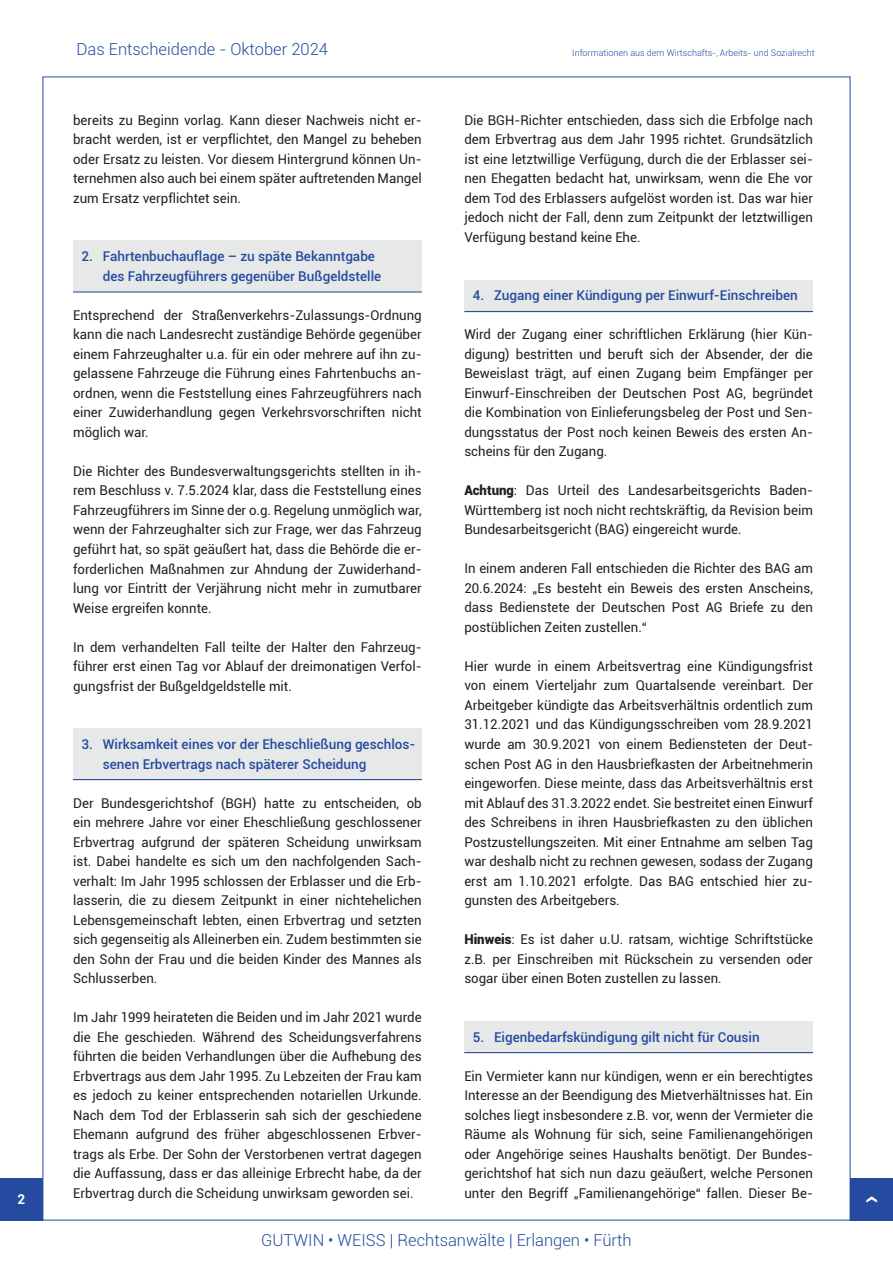
<style>
.page{position:relative;width:893px;height:1263px;background:#fff}
.page>*{position:absolute;margin:0;border:0;box-sizing:border-box;transform-origin:0 0}
.t1{font:700 27px "Roboto";color:#fff}
.t2{font:300 16.5px "Roboto";color:#244ba0}
.t3{font:13.5px/19.5px "Roboto";color:#231f20;text-align:justify}
.t4{font:500 13.5px/19.5px "Roboto";color:#244ba0}
.t5{font:700 13.5px "Roboto";color:#fff}
.t6{font:300 9px "Roboto";color:#244ba0}
.s1{font-weight:900}
</style>
<div class="page">
<div style="left:0;top:1178px;width:43px;height:42px;background:#244ba0"></div>
<div style="left:850px;top:1178px;width:43px;height:42px;background:#244ba0"></div>
<div style="left:73px;top:241px;width:349px;height:52px;background:#e7e8e8"></div>
<hr style="left:73px;top:292px;width:349px;height:1px;background:#244ba0">
<div style="left:73px;top:728px;width:349px;height:52px;background:#e7e8e8"></div>
<hr style="left:73px;top:779px;width:349px;height:1px;background:#244ba0">
<div style="left:464px;top:280px;width:349px;height:32px;background:#e7e8e8"></div>
<hr style="left:464px;top:311px;width:349px;height:1px;background:#244ba0">
<div style="left:464px;top:1021px;width:349px;height:32px;background:#e7e8e8"></div>
<hr style="left:464px;top:1052px;width:349px;height:1px;background:#244ba0">
<p class="t2" style="left:77px;top:38px;width:253px">Das Entscheidende - Oktober 2024</p>
<p class="t6" style="left:572px;top:46px;width:244px">Informationen aus dem Wirtschafts-, Arbeits- und Sozialrecht</p>
<p class="t3" style="left:73px;top:110px;width:350px">bereits zu Beginn vorlag. Kann dieser Nachweis nicht er&shy;bracht werden, ist er verpflichtet, den Mangel zu beheben oder Ersatz zu leisten. Vor diesem Hintergrund können Un&shy;ternehmen also auch bei einem später auftretenden Mangel zum Ersatz verpflichtet sein.</p>
<p class="t3" style="left:464px;top:110px;width:350px">Die BGH-Richter entschieden, dass sich die Erbfolge nach dem Erbvertrag aus dem Jahr 1995 richtet. Grundsätzlich ist eine letztwillige Verfügung, durch die der Erblasser sei&shy;nen Ehegatten bedacht hat, unwirksam, wenn die Ehe vor dem Tod des Erblassers aufgelöst worden ist. Das war hier jedoch nicht der Fall, denn zum Zeitpunkt der letztwilligen Verfügung bestand keine Ehe.</p>
<p class="t4" style="left:103px;top:246px;width:280px;text-indent:-21px">2. Fahrtenbuchauflage – zu späte Bekanntgabe des Fahrzeugführers gegenüber Bußgeldstelle</p>
<p class="t3" style="left:73px;top:305px;width:350px">Entsprechend der Straßenverkehrs-Zulassungs-Ordnung kann die nach Landesrecht zuständige Behörde gegenüber einem Fahrzeughalter u.a. für ein oder mehrere auf ihn zu&shy;gelassene Fahrzeuge die Führung eines Fahrtenbuchs an&shy;ordnen, wenn die Feststellung eines Fahrzeugführers nach einer Zuwiderhandlung gegen Verkehrsvorschriften nicht möglich war.</p>
<p class="t3" style="left:73px;top:461px;width:350px">Die Richter des Bundesverwaltungsgerichts stellten in ih&shy;rem Beschluss v. 7.5.2024 klar, dass die Feststellung eines Fahrzeugführers im Sinne der o.g. Regelung unmöglich war, wenn der Fahrzeughalter sich zur Frage, wer das Fahrzeug geführt hat, so spät geäußert hat, dass die Behörde die er&shy;forderlichen Maßnahmen zur Ahndung der Zuwiderhand&shy;lung vor Eintritt der Verjährung nicht mehr in zumutbarer Weise ergreifen konnte.</p>
<p class="t3" style="left:73px;top:636px;width:350px">In dem verhandelten Fall teilte der Halter den Fahrzeug&shy;führer erst einen Tag vor Ablauf der dreimonatigen Verfol&shy;gungsfrist der Bußgeldgeldstelle mit.</p>
<p class="t4" style="left:473px;top:285px;width:326px">4. Zugang einer Kündigung per Einwurf-Einschreiben</p>
<p class="t3" style="left:464px;top:324px;width:350px">Wird der Zugang einer schriftlichen Erklärung (hier Kün&shy;digung) bestritten und beruft sich der Absender, der die Beweislast trägt, auf einen Zugang beim Empfänger per Einwurf-Einschreiben der Deutschen Post AG, begründet die Kombination von Einlieferungsbeleg der Post und Sen&shy;dungsstatus der Post noch keinen Beweis des ersten An&shy;scheins für den Zugang.</p>
<p class="t3" style="left:464px;top:480px;width:350px"><span class="s1">Achtung</span>: Das Urteil des Landesarbeitsgerichts Baden-Württemberg ist noch nicht rechtskräftig, da Revision beim Bundesarbeitsgericht (BAG) eingereicht wurde.</p>
<p class="t3" style="left:464px;top:558px;width:350px">In einem anderen Fall entschieden die Richter des BAG am 20.6.2024: „Es besteht ein Beweis des ersten Anscheins, dass Bedienstete der Deutschen Post AG Briefe zu den postüblichen Zeiten zustellen.“</p>
<p class="t3" style="left:464px;top:656px;width:350px">Hier wurde in einem Arbeitsvertrag eine Kündigungsfrist von einem Vierteljahr zum Quartalsende vereinbart. Der Arbeitgeber kündigte das Arbeitsverhältnis ordentlich zum 31.12.2021 und das Kündigungsschreiben vom 28.9.2021 wurde am 30.9.2021 von einem Bediensteten der Deut&shy;schen Post AG in den Hausbriefkasten der Arbeitnehmerin eingeworfen. Diese meinte, dass das Arbeitsverhältnis erst mit Ablauf des 31.3.2022 endet. Sie bestreitet einen Einwurf des Schreibens in ihren Hausbriefkasten zu den üblichen Postzustellungszeiten. Mit einer Entnahme am selben Tag war deshalb nicht zu rechnen gewesen, sodass der Zugang erst am 1.10.2021 erfolgte. Das BAG entschied hier zu&shy;gunsten des Arbeitgebers.</p>
<p class="t3" style="left:464px;top:929px;width:350px"><span class="s1">Hinweis</span>: Es ist daher u.U. ratsam, wichtige Schriftstücke z.B. per Einschreiben mit Rückschein zu versenden oder sogar über einen Boten zustellen zu lassen.</p>
<p class="t4" style="left:103px;top:734px;width:314px;text-indent:-21px">3. Wirksamkeit eines vor der Eheschließung geschlos&shy;senen Erbvertrags nach späterer Scheidung</p>
<p class="t3" style="left:73px;top:792px;width:350px">Der Bundesgerichtshof (BGH) hatte zu entscheiden, ob ein mehrere Jahre vor einer Eheschließung geschlossener Erbvertrag aufgrund der späteren Scheidung unwirksam ist. Dabei handelte es sich um den nachfolgenden Sach&shy;verhalt: Im Jahr 1995 schlossen der Erblasser und die Erb&shy;lasserin, die zu diesem Zeitpunkt in einer nichtehelichen Lebensgemeinschaft lebten, einen Erbvertrag und setzten sich gegenseitig als Alleinerben ein. Zudem bestimmten sie den Sohn der Frau und die beiden Kinder des Mannes als Schlusserben.</p>
<p class="t3" style="left:73px;top:1007px;width:350px">Im Jahr 1999 heirateten die Beiden und im Jahr 2021 wurde die Ehe geschieden. Während des Scheidungsverfahrens führten die beiden Verhandlungen über die Aufhebung des Erbvertrags aus dem Jahr 1995. Zu Lebzeiten der Frau kam es jedoch zu keiner entsprechenden notariellen Urkunde.<br>Nach dem Tod der Erblasserin sah sich der geschiedene Ehemann aufgrund des früher abgeschlossenen Erbver&shy;trags als Erbe. Der Sohn der Verstorbenen vertrat dagegen die Auffassung, dass er das alleinige Erbrecht habe, da der Erbvertrag durch die Scheidung unwirksam geworden sei.</p>
<p class="t4" style="left:473px;top:1026px;width:288px">5. Eigenbedarfskündigung gilt nicht für Cousin</p>
<p class="t3" style="left:464px;top:1065px;width:350px">Ein Vermieter kann nur kündigen, wenn er ein berechtigtes Interesse an der Beendigung des Mietverhältnisses hat. Ein solches liegt insbesondere z.B. vor, wenn der Vermieter die Räume als Wohnung für sich, seine Familienangehörigen oder Angehörige seines Haushalts benötigt. Der Bundes&shy;gerichtshof hat sich nun dazu geäußert, welche Personen unter den Begriff „Familienangehörige“ fallen. Dieser Be-</p>
<p class="t5" style="left:17px;top:1190px;width:9px">2</p>
<h1 class="t1" style="left:893px;top:1195px;width:10px;rotate:90deg">‹</h1>
<p class="t2" style="left:261px;top:1228px;width:372px">GUTWIN • WEISS | Rechtsanwälte | Erlangen • Fürth</p>
</div>
